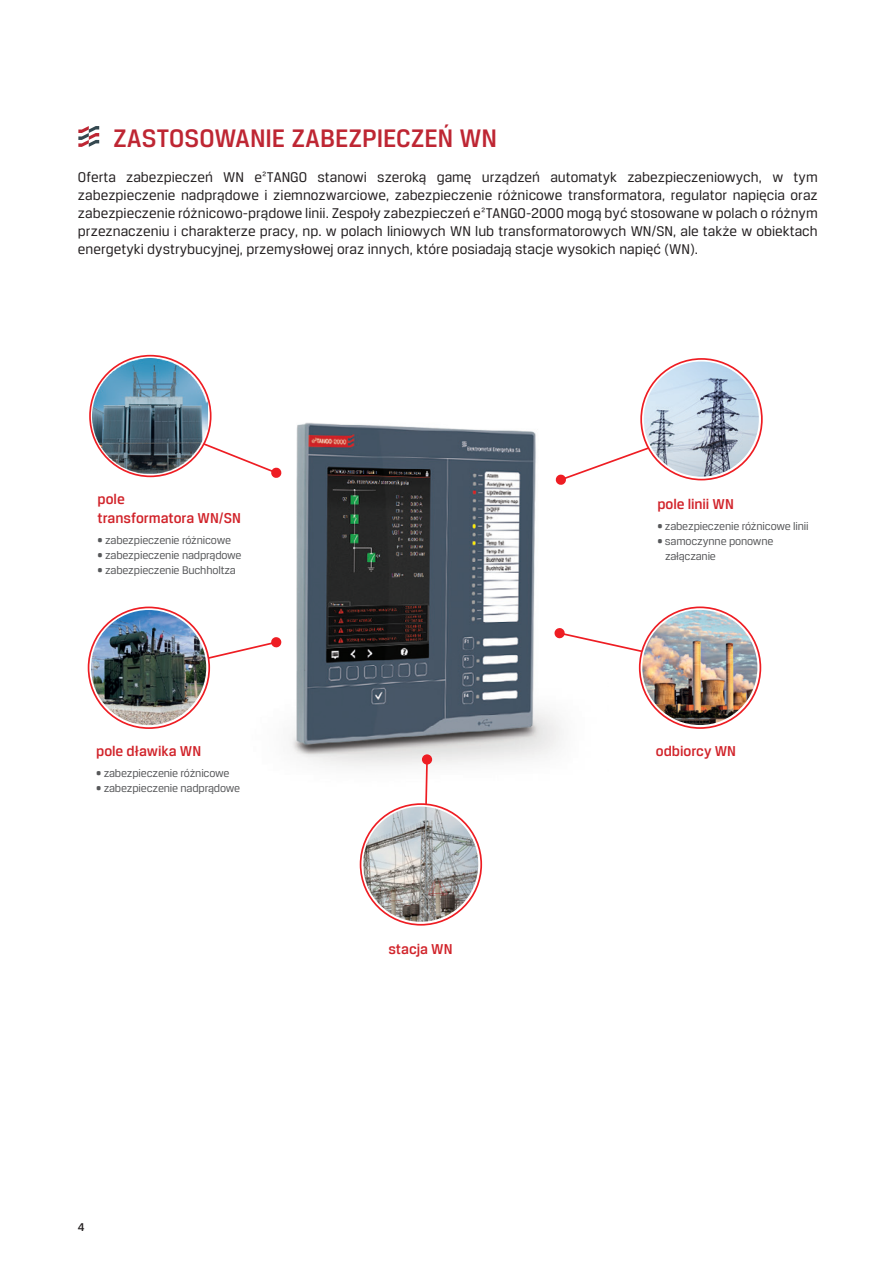
<style>
.page{position:relative;width:893px;height:1263px;background:#fff}
.page>*{position:absolute;margin:0;border:0;box-sizing:border-box;transform-origin:0 0}
.t1{font:500 27px "Breuer Text";letter-spacing:-.005em;color:#be2633}
.t2{font:500 15.3px/19px "Breuer Text";letter-spacing:-.005em;color:#d1232a}
.t3{font:15px/18px "Breuer Text";color:#231f20;text-align:justify}
.t4{font:500 12px "Breuer Text";color:#231f20}
.t5{font:11.85px/14.9px "Breuer Text";letter-spacing:-.015em;color:#57585a}
</style>
<div class="page">
<svg style="left:78px;top:126px;width:21px;height:21px"></svg>
<img style="left:290px;top:422px;width:272px;height:396px">
<svg style="left:554px;top:627px;width:101px;height:36px"></svg>
<svg style="left:201px;top:637px;width:81px;height:32px"></svg>
<svg style="left:89px;top:607px;width:120px;height:121px"></svg>
<div style="left:88px;top:607px;width:122px;height:122px;border:2px solid #ee1d23;border-radius:50%"></div>
<svg style="left:640px;top:607px;width:120px;height:121px"></svg>
<div style="left:639px;top:606px;width:122px;height:123px;border:2px solid #ee1d23;border-radius:50%"></div>
<svg style="left:423px;top:763px;width:6px;height:40px"></svg>
<div style="left:422px;top:754px;width:10px;height:11px;background:#ee1d23;border-radius:50%"></div>
<svg style="left:361px;top:804px;width:120px;height:121px"></svg>
<div style="left:360px;top:803px;width:122px;height:122px;border:2px solid #ee1d23;border-radius:50%"></div>
<svg style="left:160px;top:433px;width:122px;height:45px"></svg>
<svg style="left:555px;top:432px;width:135px;height:53px"></svg>
<div style="left:89px;top:355px;width:123px;height:122px;border:2px solid #ee1d23;border-radius:50%"></div>
<svg style="left:641px;top:359px;width:121px;height:121px"></svg>
<div style="left:640px;top:358px;width:123px;height:122px;border:2px solid #ee1d23;border-radius:50%"></div>
<img style="left:644px;top:361px;width:115px;height:116px;border-radius:58px">
<img style="left:91px;top:610px;width:115px;height:115px;border-radius:58px">
<img style="left:642px;top:610px;width:115px;height:115px;border-radius:58px">
<img style="left:363px;top:807px;width:115px;height:115px;border-radius:58px">
<img style="left:93px;top:358px;width:115px;height:116px">
<p class="t1" style="left:113px;top:123px;width:386px">ZASTOSOWANIE ZABEZPIECZEŃ WN</p>
<p class="t3" style="left:78px;top:168px;width:741px">Oferta zabezpieczeń WN e²TANGO stanowi szeroką gamę urządzeń automatyk zabezpieczeniowych, w tym zabezpieczenie nadprądowe i ziemnozwarciowe, zabezpieczenie różnicowe transformatora, regulator napięcia oraz zabezpieczenie różnicowo-prądowe linii. Zespoły zabezpieczeń e²TANGO-2000 mogą być stosowane w polach o różnym przeznaczeniu i charakterze pracy, np. w polach liniowych WN lub transformatorowych WN/SN, ale także w obiektach energetyki dystrybucyjnej, przemysłowej oraz innych, które posiadają stacje wysokich napięć (WN).</p>
<p class="t2" style="left:98px;top:489px;width:145px">pole<br>transformatora WN/SN</p>
<p class="t5" style="left:98px;top:533px;width:135px">• zabezpieczenie różnicowe</p>
<p class="t5" style="left:98px;top:548px;width:146px">• zabezpieczenie nadprądowe</p>
<p class="t5" style="left:98px;top:562px;width:140px">• zabezpieczenie Buchholtza</p>
<p class="t2" style="left:96px;top:741px;width:107px">pole dławika WN</p>
<p class="t5" style="left:96px;top:766px;width:135px">• zabezpieczenie różnicowe</p>
<p class="t5" style="left:96px;top:781px;width:146px">• zabezpieczenie nadprądowe</p>
<p class="t4" style="left:78px;top:1220px;width:8px">4</p>
<p class="t2" style="left:388px;top:939px;width:66px">stacja WN</p>
<p class="t2" style="left:657px;top:494px;width:78px">pole linii WN</p>
<p class="t5" style="left:657px;top:519px;width:153px">• zabezpieczenie różnicowe linii</p>
<p class="t5" style="left:665px;top:534px;width:110px;text-indent:-8px">• samoczynne ponowne załączanie</p>
<p class="t2" style="left:656px;top:741px;width:82px">odbiorcy WN</p>
</div>
